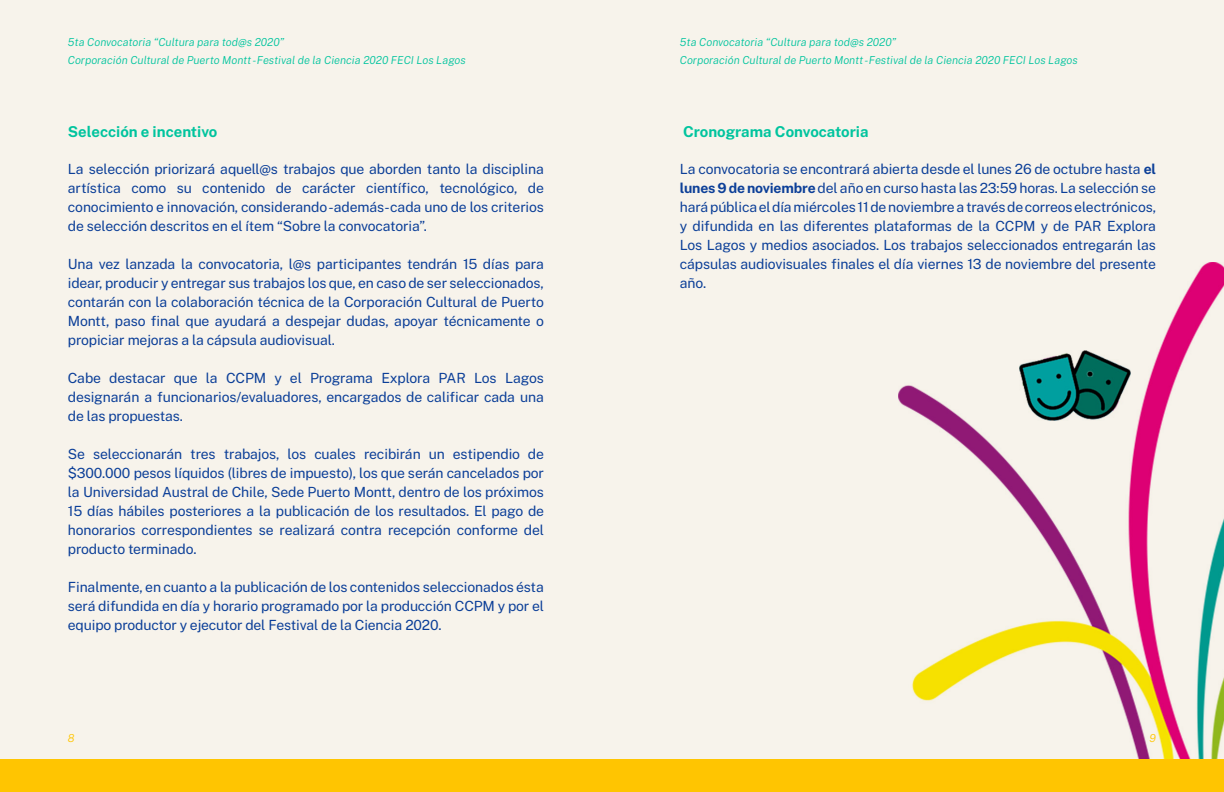
<style>
.page{position:relative;width:1224px;height:792px;background:#fff}
.page>*{position:absolute;margin:0;border:0;box-sizing:border-box;transform-origin:0 0}
.t1{font:700 15px "Public Sans";color:#00c49e}
.t2{font:14px/19px "Public Sans";letter-spacing:-.01em;color:#0c3f98;text-align:justify}
.t3{font:italic 300 11px/18px "Public Sans";color:#00c49e}
.t4{font:italic 300 11px "Public Sans";color:#ffc501}
.s1{font-weight:700}
</style>
<div class="page">
<div style="left:612px;top:0;width:612px;height:792px;background:#f7f3eb"></div>
<img style="left:898px;top:262px;width:326px;height:498px">
<div style="left:0;top:0;width:612px;height:792px;background:#f7f3eb"></div>
<div style="left:0;top:760px;width:612px;height:32px;background:#ffc501"></div>
<div style="left:612px;top:760px;width:612px;height:32px;background:#ffc501"></div>
<img style="left:1020px;top:351px;width:110px;height:70px">
<p class="t3" style="left:68px;top:33px;width:400px">5ta Convocatoria “Cultura para tod@s 2020”<br>Corporación Cultural de Puerto Montt -Festival de la Ciencia 2020 FECI Los Lagos</p>
<p class="t3" style="left:680px;top:33px;width:400px">5ta Convocatoria “Cultura para tod@s 2020”<br>Corporación Cultural de Puerto Montt -Festival de la Ciencia 2020 FECI Los Lagos</p>
<p class="t1" style="left:68px;top:120px;width:151px">Selección e incentivo</p>
<p class="t2" style="left:68px;top:158px;width:478px">La selección priorizará aquell@s trabajos que aborden tanto la disciplina artística como su contenido de carácter científico, tecnológico, de conocimiento e innovación, considerando -además-cada uno de los criterios de selección descritos en el ítem “Sobre la convocatoria”.</p>
<p class="t2" style="left:68px;top:253px;width:478px">Una vez lanzada la convocatoria, l@s participantes tendrán 15 días para idear, producir y entregar sus trabajos los que, en caso de ser seleccionados, contarán con la colaboración técnica de la Corporación Cultural de Puerto Montt, paso final que ayudará a despejar dudas, apoyar técnicamente o propiciar mejoras a la cápsula audiovisual.</p>
<p class="t2" style="left:68px;top:367px;width:478px">Cabe destacar que la CCPM y el Programa Explora PAR Los Lagos designarán a funcionarios/evaluadores, encargados de calificar cada una de las propuestas.</p>
<p class="t2" style="left:68px;top:443px;width:478px">Se seleccionarán tres trabajos, los cuales recibirán un estipendio de $300.000 pesos líquidos (libres de impuesto), los que serán cancelados por la Universidad Austral de Chile, Sede Puerto Montt, dentro de los próximos 15 días hábiles posteriores a la publicación de los resultados. El pago de honorarios correspondientes se realizará contra recepción conforme del producto terminado.</p>
<p class="t2" style="left:68px;top:576px;width:478px">Finalmente, en cuanto a la publicación de los contenidos seleccionados ésta será difundida en día y horario programado por la producción CCPM y por el equipo productor y ejecutor del Festival de la Ciencia 2020.</p>
<p class="t1" style="left:683px;top:120px;width:187px">Cronograma Convocatoria</p>
<p class="t2" style="left:680px;top:158px;width:478px">La convocatoria se encontrará abierta desde el lunes 26 de octubre hasta <span class="s1">el lunes 9 de noviembre</span> del año en curso hasta las 23:59 horas. La selección se hará pública el día miércoles 11 de noviembre a través de correos electrónicos, y difundida en las diferentes plataformas de la CCPM y de PAR Explora Los Lagos y medios asociados. Los trabajos seleccionados entregarán las cápsulas audiovisuales finales el día viernes 13 de noviembre del presente año.</p>
<p class="t4" style="left:68px;top:731px;width:8px">8</p>
<p class="t4" style="left:1150px;top:731px;width:8px">9</p>
</div>
